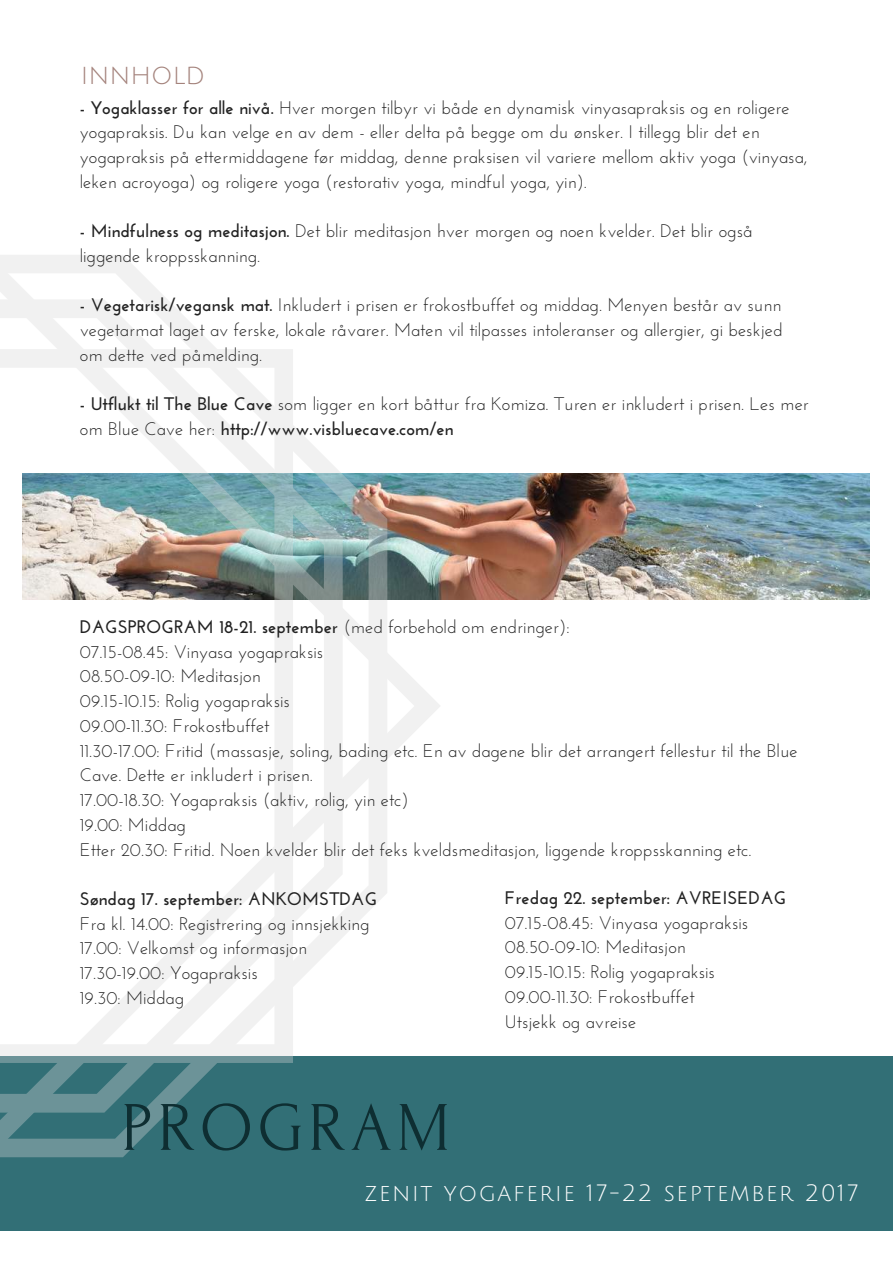
<style>
.page{position:relative;width:893px;height:1263px;background:#fff}
.page>*{position:absolute;margin:0;border:0;box-sizing:border-box;transform-origin:0 0}
.t1{font:69.45px "Forum";letter-spacing:.07em;color:#0e2e32}
.t2{font:26.4px "Julius Sans One";color:#a4837c}
.t3{font:23.1px "Julius Sans One";letter-spacing:.07em;color:#fff}
.t4{font:18.15px/24.8px "Josefin Sans";color:#222}
.t5{font:700 18.15px "Josefin Sans";color:#222}
.s1{font-weight:700}
</style>
<div class="page">
<div style="left:0;top:1057px;width:892px;height:174px;background:#326f76"></div>
<img style="left:441px;top:473px;width:428px;height:126px">
<svg style="left:0;top:255px;width:441px;height:903px"></svg>
<h2 class="t2" style="left:81px;top:62px;width:125px">INNHOLD</h2>
<p class="t4" style="left:80px;top:97px;width:729px"><span class="s1">- Yogaklasser for alle nivå.</span> Hver morgen tilbyr vi både en dynamisk vinyasapraksis og en roligere yogapraksis. Du kan velge en av dem - eller delta på begge om du ønsker. I tillegg blir det en yogapraksis på ettermiddagene før middag, denne praksisen vil variere mellom aktiv yoga (vinyasa, leken acroyoga) og roligere yoga (restorativ yoga, mindful yoga, yin).</p>
<p class="t4" style="left:80px;top:220px;width:674px"><span class="s1">- Mindfulness og meditasjon.</span> Det blir meditasjon hver morgen og noen kvelder. Det blir også liggende kroppsskanning.</p>
<p class="t4" style="left:80px;top:294px;width:704px;text-align:justify"><span class="s1">- Vegetarisk/vegansk mat.</span> Inkludert i prisen er frokostbuffet og middag. Menyen består av sunn vegetarmat laget av ferske, lokale råvarer. Maten vil tilpasses intoleranser og allergier, gi beskjed om dette ved påmelding.</p>
<p class="t4" style="left:80px;top:393px;width:730px"><span class="s1">- Utflukt til The Blue Cave</span> som ligger en kort båttur fra Komiza. Turen er inkludert i prisen. Les mer om Blue Cave her: <span class="s1">http://www.visbluecave.com/en</span></p>
<p class="t4" style="left:80px;top:616px;width:719px"><span class="s1">DAGSPROGRAM 18-21. september</span> (med forbehold om endringer):<br>07.15-08.45: Vinyasa yogapraksis<br>08.50-09-10: Meditasjon<br>09.15-10.15: Rolig yogapraksis<br>09.00-11.30: Frokostbuffet<br>11.30-17.00: Fritid (massasje, soling, bading etc. En av dagene blir det arrangert fellestur til the Blue Cave. Dette er inkludert i prisen.<br>17.00-18.30: Yogapraksis (aktiv, rolig, yin etc)<br>19.00: Middag<br>Etter 20.30: Fritid. Noen kvelder blir det feks kveldsmeditasjon, liggende kroppsskanning etc.</p>
<p class="t5" style="left:80px;top:891px;width:299px">Søndag 17. september: ANKOMSTDAG</p>
<p class="t4" style="left:80px;top:913px;width:291px">Fra kl. 14.00: Registrering og innsjekking<br>17.00: Velkomst og informasjon<br>17.30-19.00: Yogapraksis<br>19.30: Middag</p>
<p class="t5" style="left:505px;top:890px;width:283px">Fredag 22. september: AVREISEDAG</p>
<p class="t4" style="left:505px;top:912px;width:245px">07.15-08.45: Vinyasa yogapraksis<br>08.50-09-10: Meditasjon<br>09.15-10.15: Rolig yogapraksis<br>09.00-11.30: Frokostbuffet<br>Utsjekk og avreise</p>
<h1 class="t1" style="left:121px;top:1090px;width:330px">PROGRAM</h1>
<p class="t3" style="left:364px;top:1181px;width:495px">ZENIT YOGAFERIE 17-22 SEPTEMBER 2017</p>
</div>
